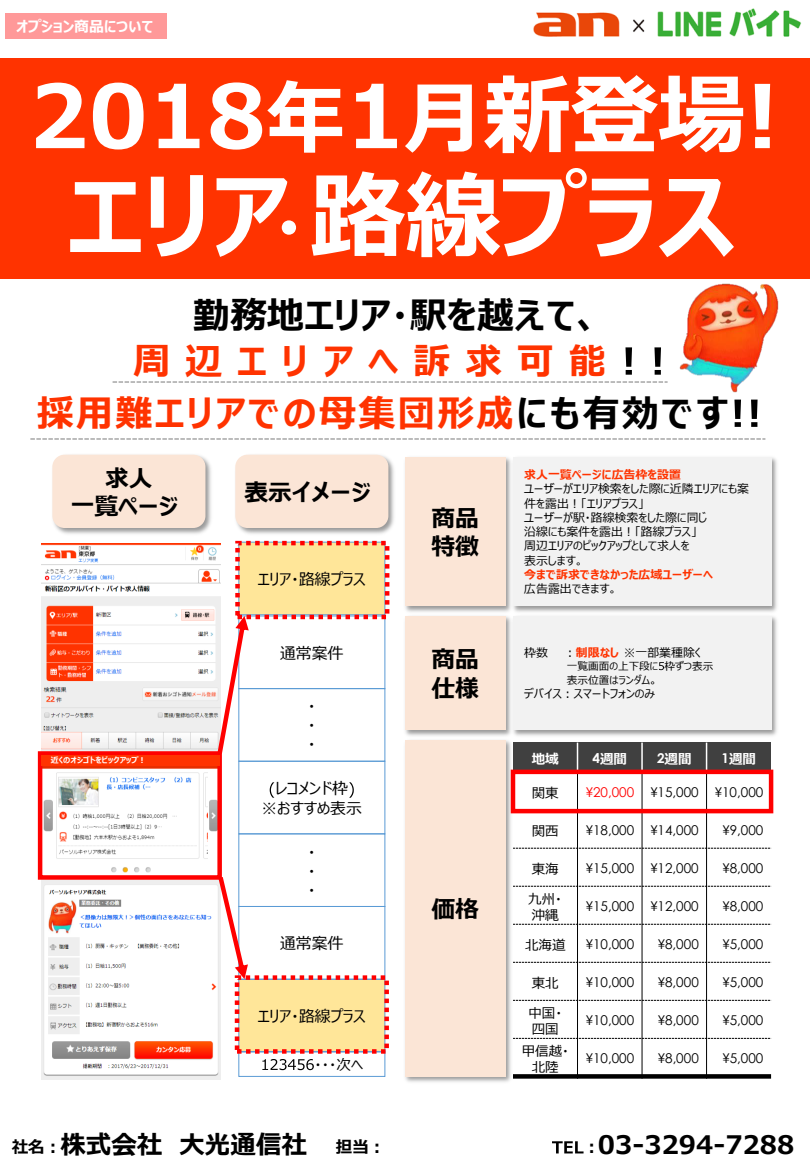
<style>
.page{position:relative;width:810px;height:1170px;background:#fff}
.page>*{position:absolute;margin:0;border:0;box-sizing:border-box;transform-origin:0 0}
.t1{font:700 95.25px "Meiryo UI";color:#fff}
.t2{font:700 87.3px "Meiryo UI";color:#fff}
.t3{font:700 71.4px "Meiryo UI";color:#fff}
.t4{font:700 37.05px "Meiryo UI";letter-spacing:.06em;color:#f30}
.t5{font:700 37.05px "Meiryo UI";color:#000}
.t6{font:700 37.05px "Meiryo UI";letter-spacing:.4em;color:#f30}
.t7{font:700 25.5px "Meiryo UI";color:#000}
.t8{font:700 23.85px "Meiryo UI";letter-spacing:-.005em;color:#000}
.t9{font:700 23.7px/28.5px "Meiryo UI";color:#000}
.t10{font:15.9px/19px "Meiryo UI";color:#000;text-align:justify}
.t11{font:700 15px "Meiryo UI";color:#fff}
.t12{font:14.55px "Meiryo UI";color:#000}
.t13{font:13.5px "Century Gothic";letter-spacing:.005em;color:#000}
.t14{font:13.5px/16.2px "Meiryo UI";color:#000}
.t15{font:700 13.5px "Meiryo UI";color:#fff}
.t16{font:11.85px/14.2px "Meiryo UI";color:#000}
.t17{font:700 11.85px "Meiryo UI";color:#f30}
.t18{font:10.65px/14.1px "Meiryo UI";color:#000}
.t19{font:700 7.95px "Meiryo UI";color:#fff}
.s1{font-size:79.35px}
.s2{color:#000}
.s3{font-weight:700;color:#f30}
.s4{font-size:11.85px}
.s5{font-family:"Century Gothic"}
.s6{color:#f00}
.s7{font-size:16.5px}
</style>
<div class="page">
<svg style="left:734px;top:400px;width:24px;height:27px"></svg>
<div style="left:238px;top:542px;width:147px;height:73px;background:#ffe699"></div>
<div style="left:238px;top:688px;width:147px;height:74px;border:1px solid #5b9bd5"></div>
<div style="left:238px;top:761px;width:147px;height:73px;border:1px solid #5b9bd5"></div>
<svg style="left:270px;top:782px;width:4px;height:16px"></svg>
<svg style="left:349px;top:782px;width:5px;height:16px"></svg>
<div style="left:238px;top:979px;width:147px;height:73px;background:#ffe699"></div>
<div style="left:238px;top:833px;width:147px;height:74px;border:1px solid #5b9bd5"></div>
<div style="left:238px;top:906px;width:147px;height:73px;border:1px solid #5b9bd5"></div>
<div style="left:238px;top:1051px;width:147px;height:26px;border:1px solid #5b9bd5"></div>
<svg style="left:262px;top:1059px;width:52px;height:11px"></svg>
<div style="left:235px;top:541px;width:154px;height:78px;border:4px dashed #f00"></div>
<img style="left:54px;top:454px;width:157px;height:80px">
<div style="left:52px;top:455px;width:153px;height:73px;background:#fbe5d6;border-radius:12px"></div>
<img style="left:405px;top:616px;width:105px;height:120px">
<img style="left:505px;top:634px;width:5px;height:91px">
<div style="left:405px;top:616px;width:100px;height:114px;background:#fbe5d6"></div>
<img style="left:510px;top:616px;width:267px;height:120px">
<div style="left:513px;top:616px;width:258px;height:114px;background:#f2f2f2"></div>
<svg style="left:659px;top:662px;width:5px;height:8px"></svg>
<img style="left:405px;top:740px;width:110px;height:342px">
<img style="left:505px;top:884px;width:5px;height:62px">
<div style="left:405px;top:740px;width:100px;height:336px;background:#fbe5d6"></div>
<img style="left:405px;top:457px;width:105px;height:155px">
<img style="left:505px;top:493px;width:5px;height:91px">
<div style="left:405px;top:457px;width:100px;height:149px;background:#fbe5d6"></div>
<img style="left:510px;top:457px;width:267px;height:155px">
<img style="left:514px;top:606px;width:252px;height:6px">
<div style="left:513px;top:457px;width:258px;height:149px;background:#f2f2f2"></div>
<img style="left:238px;top:454px;width:156px;height:80px">
<img style="left:235px;top:467px;width:159px;height:62px">
<div style="left:235px;top:455px;width:153px;height:73px;background:#fbe5d6;border-radius:12px"></div>
<svg style="left:30px;top:438px;width:735px;height:2px"></svg>
<div style="left:513px;top:743px;width:65px;height:29px;background:#404040"></div>
<div style="left:578px;top:743px;width:64px;height:29px;background:#404040"></div>
<div style="left:642px;top:743px;width:65px;height:29px;background:#404040"></div>
<div style="left:707px;top:743px;width:64px;height:29px;background:#404040"></div>
<hr style="left:577px;top:743px;width:1px;height:30px;background:#fff">
<hr style="left:577px;top:773px;width:1px;height:306px;background:#000">
<hr style="left:641px;top:743px;width:2px;height:30px;background:#fff">
<hr style="left:642px;top:773px;width:1px;height:306px;background:#000">
<hr style="left:706px;top:743px;width:1px;height:30px;background:#fff">
<hr style="left:706px;top:773px;width:1px;height:306px;background:#000">
<svg style="left:513px;top:848px;width:258px;height:1px"></svg>
<svg style="left:513px;top:886px;width:258px;height:1px"></svg>
<svg style="left:513px;top:924px;width:258px;height:1px"></svg>
<svg style="left:513px;top:962px;width:258px;height:1px"></svg>
<svg style="left:513px;top:1000px;width:258px;height:1px"></svg>
<svg style="left:513px;top:1038px;width:258px;height:1px"></svg>
<div style="left:513px;top:1074px;width:258px;height:5px;background:#000"></div>
<div style="left:235px;top:975px;width:154px;height:79px;border:4px dashed #f00"></div>
<img style="left:679px;top:283px;width:100px;height:110px">
<div style="left:0;top:58px;width:810px;height:221px;background:#f30"></div>
<svg style="left:36px;top:82px;width:226px;height:68px"></svg>
<svg style="left:356px;top:84px;width:41px;height:64px"></svg>
<svg style="left:755px;top:84px;width:15px;height:64px"></svg>
<img style="left:41px;top:543px;width:180px;height:536px">
<div style="left:38px;top:751px;width:184px;height:129px;border:4px solid #f00"></div>
<svg style="left:218px;top:877px;width:30px;height:102px"></svg>
<svg style="left:217px;top:616px;width:32px;height:138px"></svg>
<div style="left:41px;top:755px;width:179px;height:11px;background:#f30"></div>
<div style="left:511px;top:770px;width:262px;height:43px;border:4px solid #f00"></div>
<svg style="left:626px;top:347px;width:35px;height:28px"></svg>
<svg style="left:113px;top:381px;width:555px;height:2px"></svg>
<div style="left:5px;top:13px;width:162px;height:25px;background:#f99"></div>
<img style="left:533px;top:8px;width:268px;height:29px">
<svg style="left:552px;top:1141px;width:32px;height:12px"></svg>
<p class="t11" style="left:16px;top:16px;width:139px">オプション商品について</p>
<h2 class="t2" style="left:266px;top:56px;width:481px"><span class="s1">年 月</span>新登場</h2>
<h1 class="t1" style="left:67px;top:151px;width:670px">エリア路線プラス</h1>
<h3 class="t3" style="left:270px;top:178px;width:39px">・</h3>
<h3 class="t5" style="left:193px;top:290px;width:409px">勤務地エリア・駅を越えて、</h3>
<h3 class="t6" style="left:133px;top:335px;width:474px">周辺エリアへ訴求可能</h3>
<h3 class="t4" style="left:37px;top:388px;width:693px">採用難エリアでの母集団形成<span class="s2">にも有効です</span></h3>
<h3 class="t9" style="left:71px;top:465px;width:109px;text-align:center">求人<br>一覧ページ</h3>
<p class="t19" style="left:51px;top:755px;width:97px">近くのオシゴトをピックアップ！</p>
<h3 class="t8" style="left:244px;top:476px;width:128px">表示イメージ</h3>
<p class="t10" style="left:258px;top:570px;width:109px">エリア・路線プラス</p>
<p class="t10" style="left:280px;top:644px;width:65px">通常案件</p>
<p class="t10" style="left:308px;top:698px;width:9px">・・・</p>
<p class="t10" style="left:262px;top:780px;width:102px;text-align:center">レコメンド枠<br>※おすすめ表示</p>
<p class="t10" style="left:308px;top:843px;width:9px">・・・</p>
<p class="t10" style="left:280px;top:935px;width:65px">通常案件</p>
<p class="t10" style="left:258px;top:1008px;width:109px">エリア・路線プラス</p>
<p class="t12" style="left:314px;top:1055px;width:50px">・・・次へ</p>
<h3 class="t9" style="left:431px;top:505px;width:49px">商品特徴</h3>
<p class="t17" style="left:524px;top:466px;width:158px">求人一覧ページに広告枠を設置</p>
<p class="t16" style="left:524px;top:483px;width:226px">ユーザーがエリア検索をした際に近隣エリアにも案件を露出！「エリアプラス」<br>ユーザーが駅・路線検索をした際に同じ<br>沿線にも案件を露出！「路線プラス」<br>周辺エリアのピックアップとして求人を<br>表示します。</p>
<p class="t17" style="left:524px;top:567px;width:190px">今まで訴求できなかった広域ユーザーへ</p>
<p class="t16" style="left:524px;top:583px;width:95px">広告露出できます。</p>
<h3 class="t9" style="left:431px;top:647px;width:49px">商品仕様</h3>
<p class="t16" style="left:524px;top:646px;width:25px">枠数</p>
<p class="t16" style="left:564px;top:646px;width:138px">：<span class="s3">制限なし</span> ※一部業種除く</p>
<p class="t18" style="left:567px;top:660px;width:148px">一覧画面の上下段に 枠ずつ表示表示位置はランダム<span class="s4">。</span></p>
<p class="t16" style="left:524px;top:688px;width:132px">デバイス：スマートフォンのみ</p>
<h3 class="t9" style="left:431px;top:896px;width:49px">価格</h3>
<p class="t15" style="left:532px;top:749px;width:28px">地域</p>
<p class="t15" style="left:593px;top:749px;width:36px"><span class="s5">4</span>週間</p>
<p class="t15" style="left:657px;top:749px;width:36px"><span class="s5">2</span>週間</p>
<p class="t15" style="left:722px;top:749px;width:36px"><span class="s5">1</span>週間</p>
<p class="t14" style="left:532px;top:785px;width:28px">関東</p>
<p class="t13" style="left:586px;top:783px;width:179px"><span class="s6">¥20,000</span> ¥15,000 ¥10,000</p>
<p class="t14" style="left:532px;top:823px;width:28px">関西</p>
<p class="t13" style="left:586px;top:821px;width:114px">¥18,000 ¥14,000</p>
<p class="t13" style="left:722px;top:821px;width:42px">¥9,000</p>
<p class="t14" style="left:532px;top:861px;width:28px">東海</p>
<p class="t13" style="left:586px;top:859px;width:114px">¥15,000 ¥12,000</p>
<p class="t13" style="left:722px;top:859px;width:42px">¥8,000</p>
<p class="t14" style="left:528px;top:891px;width:35px">九州・沖縄</p>
<p class="t13" style="left:586px;top:897px;width:114px">¥15,000 ¥12,000</p>
<p class="t13" style="left:722px;top:897px;width:42px">¥8,000</p>
<p class="t14" style="left:525px;top:937px;width:42px">北海道</p>
<p class="t13" style="left:586px;top:935px;width:50px">¥10,000</p>
<p class="t13" style="left:658px;top:935px;width:42px">¥8,000</p>
<p class="t13" style="left:722px;top:935px;width:42px">¥5,000</p>
<p class="t14" style="left:532px;top:975px;width:28px">東北</p>
<p class="t13" style="left:586px;top:973px;width:50px">¥10,000</p>
<p class="t13" style="left:658px;top:973px;width:42px">¥8,000</p>
<p class="t13" style="left:722px;top:973px;width:42px">¥5,000</p>
<p class="t14" style="left:528px;top:1005px;width:35px">中国・四国</p>
<p class="t13" style="left:586px;top:1011px;width:50px">¥10,000</p>
<p class="t13" style="left:658px;top:1011px;width:42px">¥8,000</p>
<p class="t13" style="left:723px;top:1011px;width:42px">¥5,000</p>
<p class="t14" style="left:522px;top:1043px;width:49px;text-align:center">甲信越・北陸</p>
<p class="t13" style="left:586px;top:1049px;width:50px">¥10,000</p>
<p class="t13" style="left:658px;top:1049px;width:42px">¥8,000</p>
<p class="t13" style="left:723px;top:1049px;width:42px">¥5,000</p>
<h3 class="t7" style="left:12px;top:1127px;width:375px"><span class="s7">社名：</span>株式会社　大光通信社 <span class="s7">担当：</span></h3>
<h3 class="t7" style="left:584px;top:1127px;width:212px"><span class="s7">：</span>03-3294-7288</h3>
</div>
